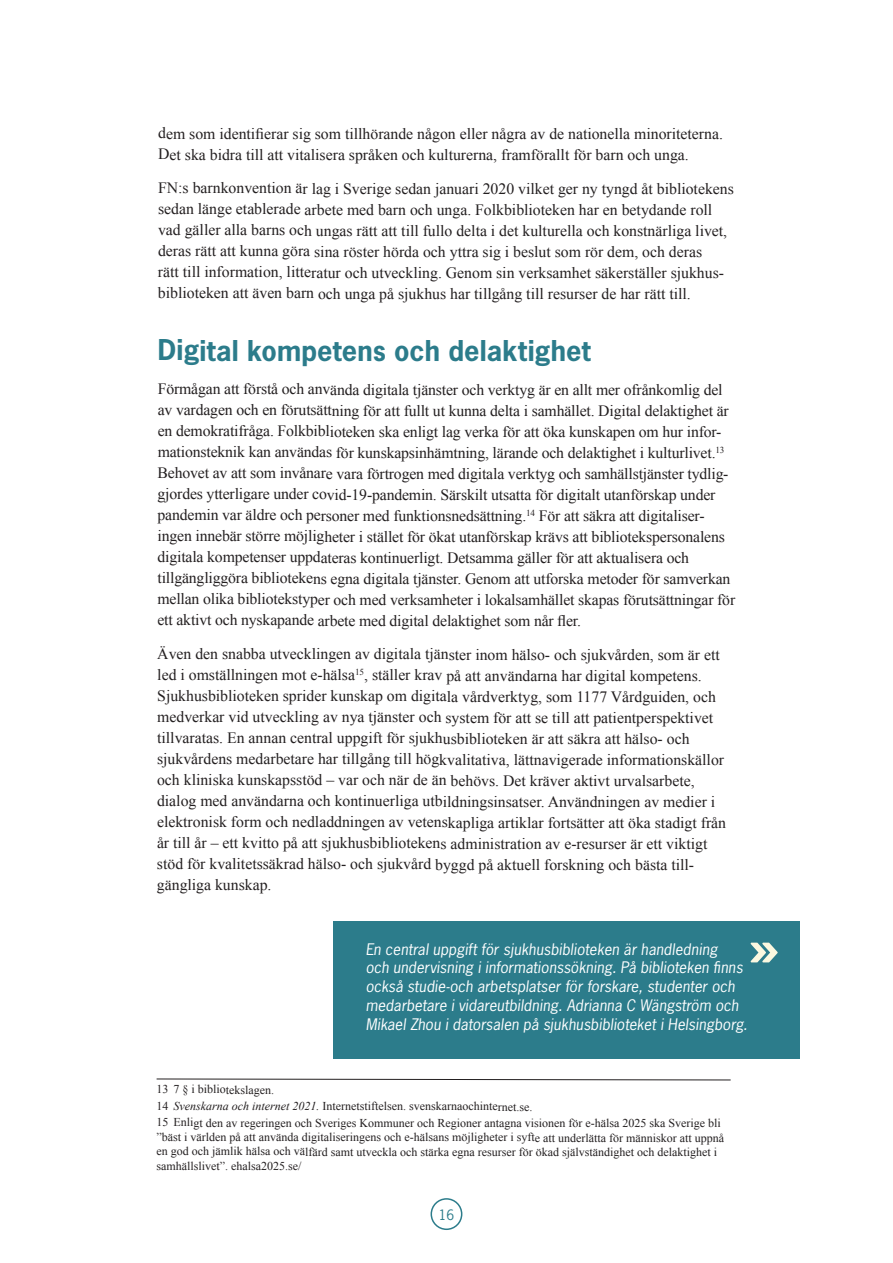
<style>
.page{position:relative;width:893px;height:1263px;background:#fff}
.page>*{position:absolute;margin:0;border:0;box-sizing:border-box;transform-origin:0 0}
.RUBRIK_HAV_H3{font:700 27px "News Gothic LT";letter-spacing:.005em;color:#2c7c8b}
.BRÖDTEXT{font:15.75px/21px "Times New Roman";color:#231f20}
.BILDTEXT_VIT{font:italic 15px/18.8px "News Gothic LT";letter-spacing:.005em;color:#fff}
.t1{font:13.5px "News Gothic LT";color:#2c7c8b}
.FOTNOT{font:12px/14.2px "Times New Roman";color:#231f20}
.s1{font-style:italic}
</style>
<div class="page">
<svg style="left:156px;top:1078px;width:575px;height:3px"></svg>
<div style="left:333px;top:921px;width:466px;height:138px;background:#2c7c8b"></div>
<svg style="left:751px;top:943px;width:27px;height:19px"></svg>
<div style="left:431px;top:1198px;width:31px;height:32px;border:2px solid #2c7c8b;border-radius:50%"></div>
<p class="BRÖDTEXT" style="left:158px;top:123px;width:566px">dem som identifierar sig som tillhörande någon eller några av de nationella minoriteterna.<br>Det ska bidra till att vitalisera språken och kulturerna, framförallt för barn och unga.</p>
<p class="BRÖDTEXT" style="left:158px;top:178px;width:577px">FN:s barnkonvention är lag i Sverige sedan januari 2020 vilket ger ny tyngd åt bibliotekens sedan länge etablerade arbete med barn och unga. Folkbiblioteken har en betydande roll vad gäller alla barns och ungas rätt att till fullo delta i det kulturella och konstnärliga livet, deras rätt att kunna göra sina röster hörda och yttra sig i beslut som rör dem, och deras<br>rätt till information, litteratur och utveckling. Genom sin verksamhet säkerställer sjukhus&shy;biblioteken att även barn och unga på sjukhus har tillgång till resurser de har rätt till.</p>
<h3 class="RUBRIK_HAV_H3" style="left:158px;top:333px;width:434px">Digital kompetens och delaktighet</h3>
<p class="BRÖDTEXT" style="left:157px;top:379px;width:579px">Förmågan att förstå och använda digitala tjänster och verktyg är en allt mer ofrånkomlig del av vardagen och en förutsättning för att fullt ut kunna delta i samhället. Digital delaktighet är en demokratifråga. Folkbiblioteken ska enligt lag verka för att öka kunskapen om hur infor&shy;mationsteknik kan användas för kunskapsinhämtning, lärande och delaktighet i kulturlivet.<sup>13<br></sup>Behovet av att som invånare vara förtrogen med digitala verktyg och samhällstjänster tydlig&shy;gjordes ytterligare under covid-19-pandemin. Särskilt utsatta för digitalt utanförskap under pandemin var äldre och personer med funktionsnedsättning.<sup>14</sup> För att säkra att digitaliser&shy;ingen innebär större möjligheter i stället för ökat utanförskap krävs att bibliotekspersonalens digitala kompetenser uppdateras kontinuerligt. Detsamma gäller för att aktualisera och tillgängliggöra bibliotekens egna digitala tjänster. Genom att utforska metoder för samverkan mellan olika bibliotekstyper och med verksamheter i lokalsamhället skapas förutsättningar för ett aktivt och nyskapande arbete med digital delaktighet som når fler.</p>
<p class="BRÖDTEXT" style="left:157px;top:643px;width:571px">Även den snabba utvecklingen av digitala tjänster inom hälso- och sjukvården, som är ett led i omställningen mot e-hälsa<sup>15</sup>, ställer krav på att användarna har digital kompetens.<br>Sjukhusbiblioteken sprider kunskap om digitala vårdverktyg, som 1177 Vårdguiden, och medverkar vid utveckling av nya tjänster och system för att se till att patientperspektivet tillvaratas. En annan central uppgift för sjukhusbiblioteken är att säkra att hälso- och sjukvårdens medarbetare har tillgång till högkvalitativa, lättnavigerade informationskällor och kliniska kunskapsstöd – var och när de än behövs. Det kräver aktivt urvalsarbete, dialog med användarna och kontinuerliga utbildningsinsatser. Användningen av medier i elektronisk form och nedladdningen av vetenskapliga artiklar fortsätter att öka stadigt från år till år – ett kvitto på att sjukhusbibliotekens administration av e-resurser är ett viktigt stöd för kvalitetssäkrad hälso- och sjukvård byggd på aktuell forskning och bästa till&shy;gängliga kunskap.</p>
<p class="BILDTEXT_VIT" style="left:366px;top:939px;width:383px">En central uppgift för sjukhusbiblioteken är handledning<br>och undervisning i informationssökning. På biblioteken finns också studie-och arbetsplatser för forskare, studenter och medarbetare i vidareutbildning. Adrianna C Wängström och Mikael Zhou i datorsalen på sjukhusbiblioteket i Helsingborg.</p>
<p class="FOTNOT" style="left:157px;top:1082px;width:119px">13 7 § i bibliotekslagen.</p>
<p class="FOTNOT" style="left:157px;top:1099px;width:377px">14 <span class="s1">Svenskarna och internet 2021.</span> Internetstiftelsen. svenskarnaochinternet.se.</p>
<p class="FOTNOT" style="left:156px;top:1115px;width:569px">15 Enligt den av regeringen och Sveriges Kommuner och Regioner antagna visionen för e-hälsa 2025 ska Sverige bli ”bäst i världen på att använda digitaliseringens och e-hälsans möjligheter i syfte att underlätta för människor att uppnå en god och jämlik hälsa och välfärd samt utveckla och stärka egna resurser för ökad självständighet och delaktighet i samhällslivet”. ehalsa2025.se/</p>
<p class="t1" style="left:439px;top:1206px;width:17px">16</p>
</div>
